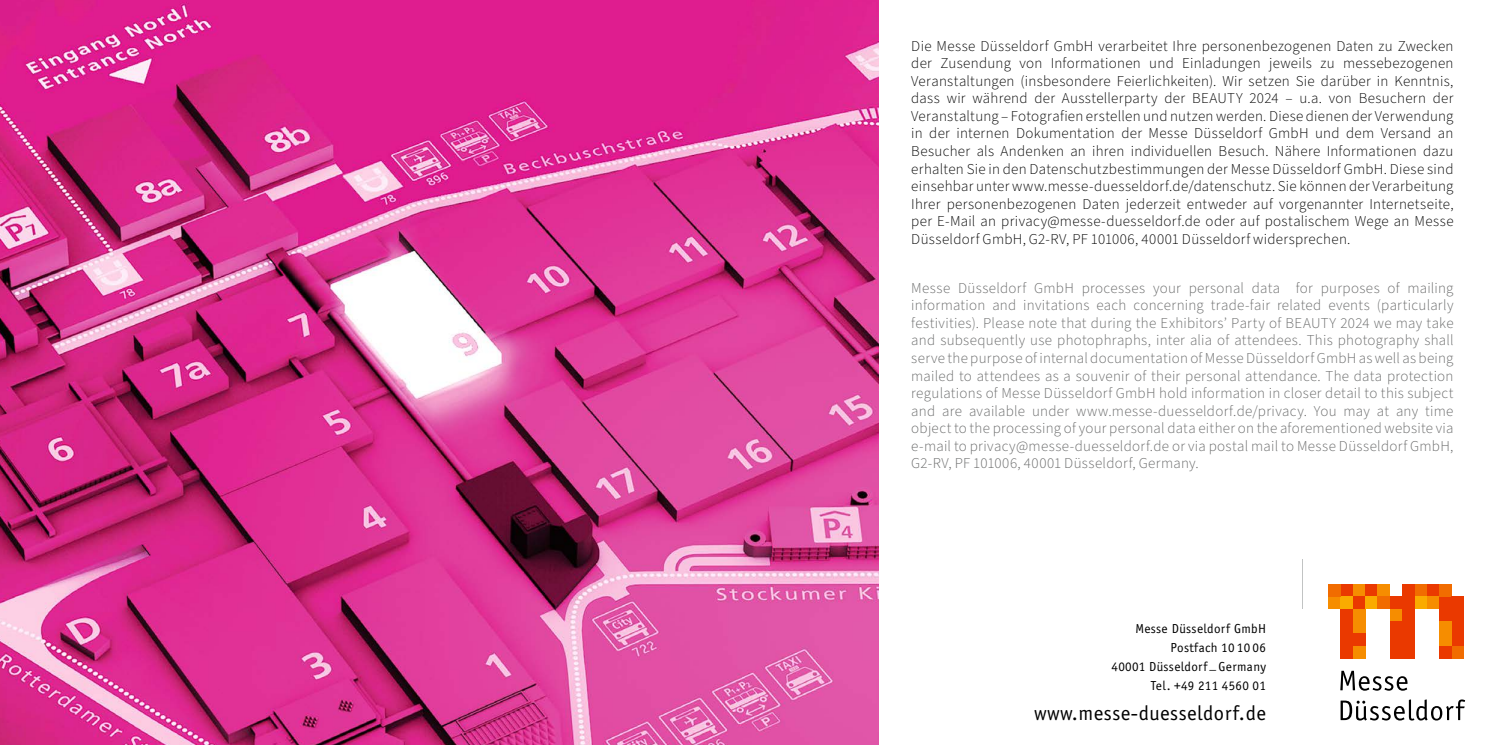
<style>
.page{position:relative;width:1489px;height:745px;background:#fff}
.page>*{position:absolute;margin:0;border:0;box-sizing:border-box;transform-origin:0 0}
.t1{font:20.5px "Officina Sans ITC Pro";letter-spacing:.025em;color:#000}
.t2{font:300 15px/17.5px "Source Sans Pro";letter-spacing:.02em;color:#000;text-align:justify}
.t3{font:300 15px/17.5px "Source Sans Pro";letter-spacing:.02em;color:#676868;text-align:justify}
.t4{font:13px/19.2px "Officina Sans ITC Pro";letter-spacing:.025em;color:#000;text-align:right}
</style>
<div class="page">
<img style="left:0;top:0;width:878px;height:744px">
<hr style="left:1301px;top:559px;width:2px;height:49px;background:#c1c3c3">
<svg style="left:1340px;top:699px;width:124px;height:21px"></svg>
<svg style="left:1340px;top:670px;width:67px;height:20px"></svg>
<div style="left:1328px;top:596px;width:12px;height:12px;background:#f68d00"></div>
<div style="left:1340px;top:584px;width:12px;height:12px;background:#ea3900"></div>
<div style="left:1340px;top:596px;width:12px;height:12px;background:#faab00"></div>
<div style="left:1352px;top:584px;width:13px;height:12px;background:#f68d00"></div>
<div style="left:1352px;top:596px;width:13px;height:12px;background:#ea3900"></div>
<div style="left:1365px;top:584px;width:12px;height:12px;background:#ea3900"></div>
<div style="left:1365px;top:596px;width:12px;height:12px;background:#faab00"></div>
<div style="left:1377px;top:584px;width:12px;height:12px;background:#f68d00"></div>
<div style="left:1377px;top:596px;width:12px;height:12px;background:#f16c00"></div>
<div style="left:1414px;top:584px;width:12px;height:12px;background:#f16c00"></div>
<div style="left:1414px;top:596px;width:12px;height:12px;background:#faab00"></div>
<div style="left:1426px;top:584px;width:12px;height:12px;background:#ea3900"></div>
<div style="left:1426px;top:596px;width:12px;height:12px;background:#f68d00"></div>
<div style="left:1438px;top:584px;width:13px;height:12px;background:#f16c00"></div>
<div style="left:1438px;top:596px;width:13px;height:25px;background:#ea3900"></div>
<div style="left:1451px;top:596px;width:12px;height:49px;background:#ea3900"></div>
<div style="left:1340px;top:608px;width:12px;height:50px;background:#ea3900"></div>
<div style="left:1352px;top:608px;width:13px;height:25px;background:#f68d00"></div>
<div style="left:1352px;top:633px;width:13px;height:12px;background:#ea3900"></div>
<div style="left:1352px;top:645px;width:13px;height:13px;background:#f68d00"></div>
<div style="left:1438px;top:621px;width:13px;height:24px;background:#f68d00"></div>
<div style="left:1451px;top:645px;width:12px;height:13px;background:#f16c00"></div>
<div style="left:1328px;top:584px;width:12px;height:12px;background:#f16c00"></div>
<div style="left:1389px;top:596px;width:12px;height:12px;background:#ea3900"></div>
<div style="left:1389px;top:608px;width:12px;height:13px;background:#f68d00"></div>
<div style="left:1389px;top:621px;width:12px;height:37px;background:#ea3900"></div>
<div style="left:1401px;top:584px;width:13px;height:74px;background:#ea3900"></div>
<div style="left:1438px;top:645px;width:13px;height:13px;background:#ea3900"></div>
<p class="t2" style="left:911px;top:38px;width:543px">Die Messe Düsseldorf GmbH verarbeitet Ihre personenbezogenen Daten zu Zwecken der Zusendung von Informationen und Einladungen jeweils zu messebezogenen Veranstaltungen (insbesondere Feierlichkeiten). Wir setzen Sie darüber in Kenntnis, dass wir während der Ausstellerparty der BEAUTY 2024 – u.a. von Besuchern der Veranstaltung – Fotografien erstellen und nutzen werden. Diese dienen der Verwendung in der internen Dokumentation der Messe Düsseldorf GmbH und dem Versand an Besucher als Andenken an ihren individuellen Besuch. Nähere Informationen dazu erhalten Sie in den Datenschutzbestimmungen der Messe Düsseldorf GmbH. Diese sind einsehbar unter www.messe-duesseldorf.de/datenschutz. Sie können der Verarbeitung Ihrer personenbezogenen Daten jederzeit entweder auf vorgenannter Internetseite, per E-Mail an privacy@messe-duesseldorf.de oder auf postalischem Wege an Messe Düsseldorf GmbH, G2-RV, PF 101006, 40001 Düsseldorf widersprechen.</p>
<p class="t3" style="left:911px;top:279px;width:543px">Messe Düsseldorf GmbH processes your personal data for purposes of mailing information and invitations each concerning trade-fair related events (particularly festivities). Please note that during the Exhibitors’ Party of BEAUTY 2024 we may take and subsequently use photophraphs, inter alia of attendees. This photography shall serve the purpose of internal documentation of Messe Düsseldorf GmbH as well as being mailed to attendees as a souvenir of their personal attendance. The data protection regulations of Messe Düsseldorf GmbH hold information in closer detail to this subject and are available under www.messe-duesseldorf.de/privacy. You may at any time object to the processing of your personal data either on the aforementioned website via e-mail to privacy@messe-duesseldorf.de or via postal mail to Messe Düsseldorf GmbH, G2-RV, PF 101006, 40001 Düsseldorf, Germany.</p>
<p class="t4" style="left:1111px;top:618px;width:156px">Messe Düsseldorf GmbH<br>Postfach 10 10 06<br>40001 Düsseldorf _ Germany<br>Tel. +49 211 4560 01</p>
<h1 class="t1" style="left:1033px;top:700px;width:233px">www.messe-duesseldorf.de</h1>
</div>
